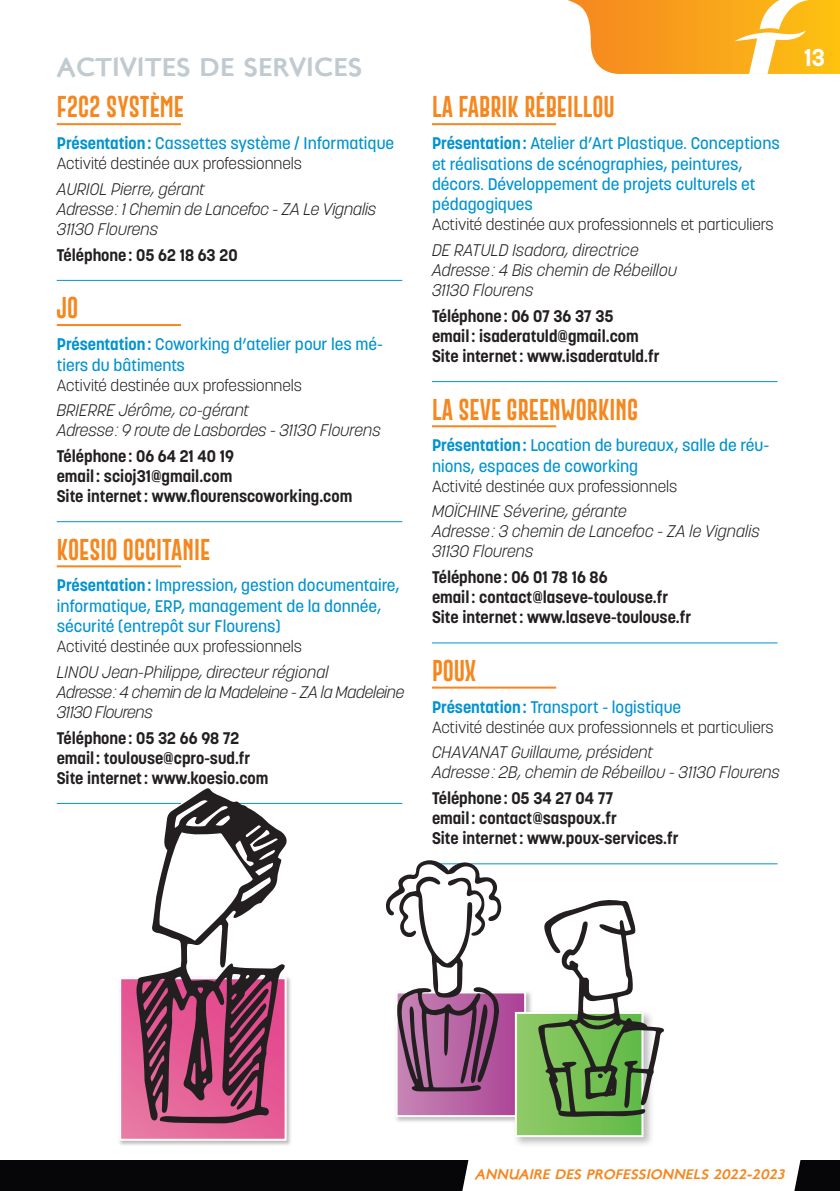
<style>
.page{position:relative;width:840px;height:1191px;background:#fff}
.page>*{position:absolute;margin:0;border:0;box-sizing:border-box;transform-origin:0 0}
.t1{font:26px "London Two";color:#c0cbd1}
.t2{font:700 24px "Korolev";color:#fff}
.t3{font:22px "Gobold Extra 2";color:#f5871f}
.t4{font:500 16.6px/20.4px "Korolev";color:#0093d0}
.t5{font:700 16.6px/20px "Korolev";color:#231f20}
.t6{font:italic 300 16.6px/20px "Korolev";color:#231f20}
.t7{font:italic 300 16.6px/20px "Korolev";letter-spacing:-.025em;color:#231f20}
.t8{font:300 16px "Korolev";color:#231f20}
.t9{font:italic 14px "London Two";color:#f5871f}
.s1{font-weight:700}
</style>
<div class="page">
<div style="left:0;top:1159px;width:839px;height:32px;background:#060609"></div>
<svg style="left:568px;top:0;width:271px;height:74px"></svg>
<div style="left:460px;top:1159px;width:341px;height:32px;background:#fff"></div>
<hr style="left:57px;top:123px;width:124px;height:2px;background:#f5871f">
<hr style="left:57px;top:280px;width:345px;height:1px;background:#0093d0">
<hr style="left:57px;top:324px;width:124px;height:2px;background:#f5871f">
<hr style="left:57px;top:521px;width:345px;height:1px;background:#0093d0">
<hr style="left:57px;top:565px;width:124px;height:2px;background:#f5871f">
<hr style="left:57px;top:803px;width:345px;height:1px;background:#0093d0">
<hr style="left:432px;top:123px;width:124px;height:2px;background:#f5871f">
<hr style="left:432px;top:381px;width:345px;height:1px;background:#0093d0">
<hr style="left:432px;top:425px;width:124px;height:2px;background:#f5871f">
<hr style="left:432px;top:642px;width:345px;height:1px;background:#0093d0">
<hr style="left:432px;top:686px;width:124px;height:2px;background:#f5871f">
<hr style="left:432px;top:863px;width:345px;height:1px;background:#0093d0">
<div style="left:118px;top:976px;width:174px;height:169px;background:#231f20;opacity:.3"></div>
<svg style="left:122px;top:980px;width:161px;height:157px;background:#e5689b"></svg>
<div style="left:119px;top:977px;width:167px;height:163px;border:2px solid #fff"></div>
<div style="left:394px;top:990px;width:138px;height:133px;background:#231f20;opacity:.3"></div>
<div style="left:396px;top:992px;width:129px;height:124px;background:linear-gradient(to right,#c787b6,#ab4195)"></div>
<div style="left:395px;top:991px;width:131px;height:126px;border:2px solid #fff"></div>
<svg style="left:136px;top:788px;width:151px;height:335px"></svg>
<svg style="left:236px;top:1090px;width:17px;height:19px"></svg>
<svg style="left:386px;top:860px;width:115px;height:231px"></svg>
<div style="left:512px;top:1009px;width:142px;height:139px;background:#231f20;opacity:.3"></div>
<div style="left:515px;top:1013px;width:127px;height:123px;background:linear-gradient(to right,#91ca68,#60ba46)"></div>
<div style="left:514px;top:1012px;width:129px;height:125px;border:2px solid #fff"></div>
<svg style="left:538px;top:900px;width:126px;height:216px"></svg>
<h1 class="t1" style="left:57px;top:50px;width:307px">ACTIVITES DE SERVICES</h1>
<h3 class="t3" style="left:57px;top:93px;width:129px">F2C2 SYSTÈME</h3>
<p class="t4" style="left:57px;top:133px;width:339px"><span class="s1">Présentation:</span> Cassettes système / Informatique</p>
<p class="t8" style="left:57px;top:153px;width:247px">Activité destinée aux professionnels</p>
<p class="t6" style="left:57px;top:179px;width:321px">AURIOL Pierre, gérant<br>Adresse: 1 Chemin de Lancefoc - ZA Le Vignalis<br>31130 Flourens</p>
<p class="t5" style="left:57px;top:245px;width:182px">Téléphone : 05 62 18 63 20</p>
<h3 class="t3" style="left:57px;top:294px;width:23px">JO</h3>
<p class="t4" style="left:57px;top:334px;width:327px"><span class="s1">Présentation:</span> Coworking d’atelier pour les mé&shy;tiers du bâtiments</p>
<p class="t8" style="left:57px;top:375px;width:247px">Activité destinée aux professionnels</p>
<p class="t6" style="left:57px;top:400px;width:325px">BRIERRE Jérôme, co-gérant<br>Adresse: 9 route de Lasbordes - 31130 Flourens</p>
<p class="t5" style="left:57px;top:446px;width:297px">Téléphone : 06 64 21 40 19<br>email : scioj31@gmail.com<br>Site internet: www.flourenscoworking.com</p>
<h3 class="t3" style="left:57px;top:535px;width:155px">KOESIO OCCITANIE</h3>
<p class="t4" style="left:57px;top:575px;width:344px"><span class="s1">Présentation:</span> Impression, gestion documentaire, informatique, ERP, management de la donnée, sécurité (entrepôt sur Flourens)</p>
<p class="t8" style="left:57px;top:636px;width:247px">Activité destinée aux professionnels</p>
<p class="t7" style="left:57px;top:662px;width:349px">LINOU Jean-Philippe, directeur régional<br>Adresse: 4 chemin de la Madeleine - ZA la Madeleine<br>31130 Flourens</p>
<p class="t5" style="left:57px;top:728px;width:213px">Téléphone : 05 32 66 98 72 email : toulouse@cpro-sud.fr<br>Site internet: www.koesio.com</p>
<h3 class="t3" style="left:432px;top:93px;width:184px">LA FABRIK RÉBEILLOU</h3>
<p class="t4" style="left:432px;top:133px;width:349px"><span class="s1">Présentation:</span> Atelier d’Art Plastique. Conceptions et réalisations de scénographies, peintures, décors. Développement de projets culturels et pédagogiques</p>
<p class="t8" style="left:432px;top:215px;width:343px">Activité destinée aux professionnels et particuliers</p>
<p class="t6" style="left:432px;top:240px;width:246px">DE RATULD Isadora, directrice<br>Adresse: 4 Bis chemin de Rébeillou<br>31130 Flourens</p>
<p class="t5" style="left:432px;top:306px;width:229px">Téléphone : 06 07 36 37 35<br>email : isaderatuld@gmail.com<br>Site internet: www.isaderatuld.fr</p>
<h3 class="t3" style="left:432px;top:395px;width:207px">LA SEVE GREENWORKING</h3>
<p class="t4" style="left:432px;top:435px;width:338px"><span class="s1">Présentation:</span> Location de bureaux, salle de réu&shy;nions, espaces de coworking</p>
<p class="t8" style="left:432px;top:476px;width:247px">Activité destinée aux professionnels</p>
<p class="t6" style="left:432px;top:501px;width:329px">MOÏCHINE Séverine, gérante<br>Adresse: 3 chemin de Lancefoc - ZA le Vignalis<br>31130 Flourens</p>
<p class="t5" style="left:432px;top:567px;width:261px">Téléphone : 06 01 78 16 86<br>email : contact@laseve-toulouse.fr<br>Site internet: www.laseve-toulouse.fr</p>
<h3 class="t3" style="left:432px;top:656px;width:45px">POUX</h3>
<p class="t4" style="left:432px;top:696px;width:250px"><span class="s1">Présentation:</span> Transport - logistique</p>
<p class="t8" style="left:432px;top:717px;width:343px">Activité destinée aux professionnels et particuliers</p>
<p class="t6" style="left:432px;top:742px;width:349px">CHAVANAT Guillaume, président<br>Adresse: 2B, chemin de Rébeillou - 31130 Flourens</p>
<p class="t5" style="left:432px;top:788px;width:248px">Téléphone : 05 34 27 04 77<br>email : contact@saspoux.fr<br>Site internet: www.poux-services.fr</p>
<h2 class="t2" style="left:803px;top:42px;width:22px">13</h2>
<p class="t9" style="left:474px;top:1165px;width:314px">ANNUAIRE DES PROFESSIONNELS 2022-2023</p>
</div>
